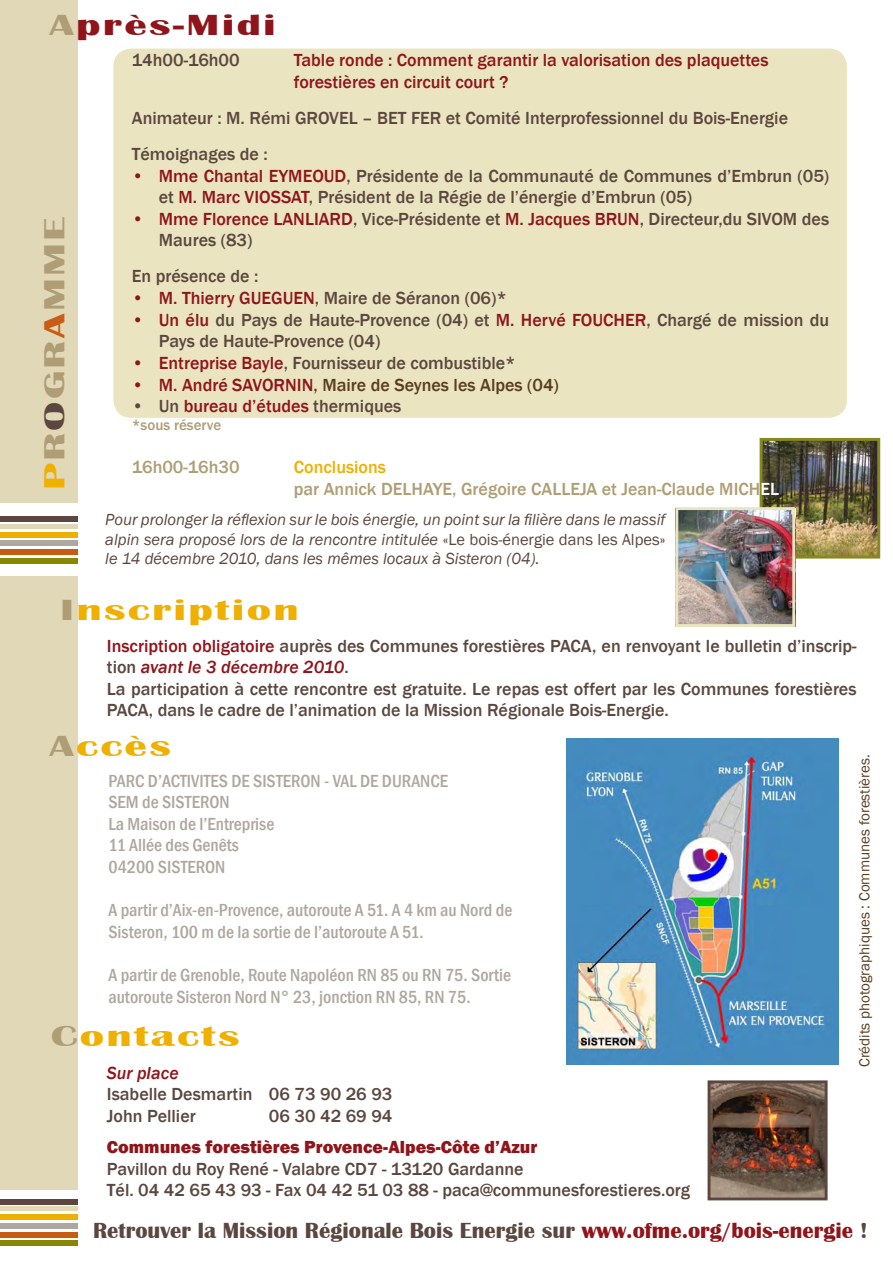
<style>
.page{position:relative;width:893px;height:1263px;background:#fff}
.page>*{position:absolute;margin:0;border:0;box-sizing:border-box;transform-origin:0 0}
.t1{font:700 30px "Britannic";letter-spacing:.05em;color:#efb000;scale:1.5 1}
.t2{font:700 30px "Britannic";letter-spacing:.05em;color:#8f151b;scale:1.5 1}
.t3{font:700 30px "Britannic";letter-spacing:.05em;color:#af9e75;scale:1.5 1}
.t4{font:700 22.5px "Britannic";color:#5b473f}
.t5{font:500 18px/21.6px "Franklin Gothic";color:#5b473f}
.t6{font:500 condensed 18px/21.6px "Franklin Gothic";color:#aea79f}
.t7{font:500 18px/21.6px "Franklin Gothic";color:#8f151b}
.t8{font:500 18px/21.6px "Franklin Gothic";color:#af9e75}
.t9{font:800 18px "Franklin Gothic";color:#8f151b}
.t10{font:500 18px "Franklin Gothic";color:#5a3e1e}
.t11{font:italic 500 18px "Franklin Gothic";color:#8f151b}
.t12{font:italic 16.5px/19.8px "Franklin Gothic";color:#5b473f;text-align:justify}
.t13{font:15px "Franklin Gothic";color:#5a3e1e}
.t14{font:500 15px "Franklin Gothic";color:#af9e75}
.t15{font:8.7px "Arial";letter-spacing:-.005em;color:#000}
.s1{color:#af9e75}
.s2{color:#efb000}
.s3{color:#5b473f}
.s4{color:#c85d17}
.s5{color:#8f151b}
.s6{color:#fff}
.s7{font-style:normal}
.s8{font-style:italic;color:#8f151b}
</style>
<div class="page">
<div style="left:0;top:576px;width:77px;height:613px;background:#e1d8b7"></div>
<div style="left:0;top:0;width:77px;height:502px;background:#e1d8b7"></div>
<img style="left:566px;top:738px;width:273px;height:327px">
<img style="left:764px;top:442px;width:112px;height:112px">
<div style="left:760px;top:438px;width:120px;height:120px;border:3px solid #87891e"></div>
<img style="left:712px;top:1084px;width:112px;height:112px">
<div style="left:708px;top:1080px;width:120px;height:120px;border:3px solid #5b473f"></div>
<img style="left:679px;top:511px;width:112px;height:112px">
<div style="left:675px;top:507px;width:120px;height:120px;border:3px solid #eae5c0"></div>
<div style="left:113px;top:49px;width:734px;height:369px;background:#eae5c0;border-radius:18px"></div>
<div style="left:0;top:1240px;width:78px;height:6px;background:#878800"></div>
<div style="left:0;top:1206px;width:78px;height:5px;background:#e1d8b7"></div>
<div style="left:0;top:1223px;width:78px;height:5px;background:#aea79f"></div>
<div style="left:0;top:1214px;width:78px;height:6px;background:#eeaf00"></div>
<div style="left:0;top:1232px;width:78px;height:5px;background:#c75b12"></div>
<div style="left:0;top:1199px;width:78px;height:5px;background:#5b473f"></div>
<div style="left:0;top:558px;width:77px;height:6px;background:#878800"></div>
<div style="left:0;top:524px;width:77px;height:5px;background:#e1d8b7"></div>
<div style="left:0;top:541px;width:77px;height:5px;background:#aea79f"></div>
<div style="left:0;top:532px;width:77px;height:6px;background:#eeaf00"></div>
<div style="left:0;top:549px;width:77px;height:6px;background:#c75b12"></div>
<div style="left:0;top:516px;width:77px;height:6px;background:#5b473f"></div>
<h1 class="t2" style="left:50px;top:8px;width:152px"><span class="s1">A</span>près-Midi</h1>
<h1 class="t3" style="left:38px;top:490px;width:184px;rotate:-90deg"><span class="s2">P</span>R<span class="s3">O</span>GR<span class="s4">A</span>MME</h1>
<p class="t5" style="left:132px;top:50px;width:109px">14h00-16h00</p>
<p class="t7" style="left:294px;top:50px;width:476px">Table ronde : Comment garantir la valorisation des plaquettes forestières en circuit court ?</p>
<p class="t5" style="left:132px;top:100px;width:658px;line-height:36px">Animateur : M. Rémi GROVEL – BET FER et Comité Interprofessionnel du Bois-Energie<br>Témoignages de :</p>
<p class="t5" style="left:159px;top:165px;width:672px;text-indent:-27px"><span class="s5">• Mme Chantal EYMEOUD</span>, Présidente de la Communauté de Communes d’Embrun (05) et <span class="s5">M. Marc VIOSSAT</span>, Président de la Régie de l’énergie d’Embrun (05)</p>
<p class="t5" style="left:159px;top:208px;width:672px;text-indent:-27px"><span class="s5">• Mme Florence LANLIARD</span>, Vice-Présidente et <span class="s5">M. Jacques BRUN</span>, Directeur,du SIVOM des<br>Maures (83)</p>
<p class="t5" style="left:132px;top:266px;width:128px">En présence de :</p>
<p class="t5" style="left:132px;top:287px;width:377px"><span class="s5">• M. Thierry GUEGUEN</span>, Maire de Séranon (06)*</p>
<p class="t5" style="left:159px;top:309px;width:672px;text-indent:-27px"><span class="s5">• Un élu</span> du Pays de Haute-Provence (04) et <span class="s5">M. Hervé FOUCHER</span>, Chargé de mission du<br>Pays de Haute-Provence (04)</p>
<p class="t5" style="left:132px;top:352px;width:385px"><span class="s5">• Entreprise Bayle</span>, Fournisseur de combustible*</p>
<p class="t10" style="left:132px;top:373px;width:429px"><span class="s5">• M. André SAVORNIN</span>, Maire de Seynes les Alpes (04)</p>
<p class="t7" style="left:132px;top:395px;width:271px"><span class="s3">• Un</span> bureau d’études <span class="s3">thermiques</span></p>
<p class="t14" style="left:132px;top:416px;width:91px">*sous réserve</p>
<p class="t8" style="left:132px;top:457px;width:109px">16h00-16h30</p>
<p class="t8" style="left:294px;top:457px;width:487px"><span class="s2">Conclusions<br></span>par Annick DELHAYE, Grégoire CALLEJA et Jean-Claude MICH<span class="s6">EL</span></p>
<p class="t12" style="left:105px;top:510px;width:562px">Pour prolonger la réflexion sur le bois énergie, un point sur la filière dans le massif alpin sera proposé lors de la rencontre intitulée <span class="s7">«Le bois-énergie dans les Alpes» </span>le 14 décembre 2010, dans les mêmes locaux à Sisteron (04).</p>
<h1 class="t1" style="left:60px;top:593px;width:161px"><span class="s1">I</span>nscription</h1>
<p class="t5" style="left:107px;top:635px;width:751px"><span class="s5">Inscription obligatoire</span> auprès des Communes forestières PACA, en renvoyant le bulletin d’inscrip&shy;tion <span class="s8">avant le 3 décembre 2010</span>.<br>La participation à cette rencontre est gratuite. Le repas est offert par les Communes forestières PACA, dans le cadre de l’animation de la Mission Régionale Bois-Energie.</p>
<p class="t15" style="left:507px;top:686px;width:79px">11 Allée des Genêts</p>
<p class="t15" style="left:507px;top:707px;width:72px">04200 SISTERON</p>
<p class="t15" style="left:767px;top:691px;width:113px">Web : www.semdesisteron.fr</p>
<h1 class="t1" style="left:50px;top:729px;width:82px"><span class="s1">A</span>ccès</h1>
<p class="t13" style="left:855px;top:1067px;width:314px;rotate:-90deg">Crédits photographiques : Communes forestières.</p>
<p class="t6" style="left:108px;top:769px;width:341px">PARC D’ACTIVITES DE SISTERON - VAL DE DURANCE<br>SEM de SISTERON<br>La Maison de l’Entreprise<br>11 Allée des Genêts<br>04200 SISTERON</p>
<p class="t6" style="left:108px;top:899px;width:405px">A partir d’Aix-en-Provence, autoroute A 51. A 4 km au Nord de<br>Sisteron, 100 m de la sortie de l’autoroute A 51.</p>
<p class="t6" style="left:108px;top:964px;width:404px">A partir de Grenoble, Route Napoléon RN 85 ou RN 75. Sortie autoroute Sisteron Nord N° 23, jonction RN 85, RN 75.</p>
<h1 class="t1" style="left:51px;top:1019px;width:127px"><span class="s1">C</span>ontacts</h1>
<p class="t11" style="left:107px;top:1061px;width:73px">Sur place</p>
<p class="t5" style="left:107px;top:1083px;width:287px">Isabelle Desmartin 06 73 90 26 93<br>John Pellier</p>
<p class="t5" style="left:269px;top:1105px;width:125px">06 30 42 69 94</p>
<p class="t9" style="left:107px;top:1135px;width:432px">Communes forestières Provence-Alpes-Côte d’Azur</p>
<p class="t5" style="left:107px;top:1158px;width:585px">Pavillon du Roy René - Valabre CD7 - 13120 Gardanne<br>Tél. 04 42 65 43 93 - Fax 04 42 51 03 88 - paca@communesforestieres.org</p>
<p class="t4" style="left:93px;top:1218px;width:776px">Retrouver la Mission Régionale Bois Energie sur <span class="s5">www.ofme.org/bois-energie</span> !</p>
</div>
